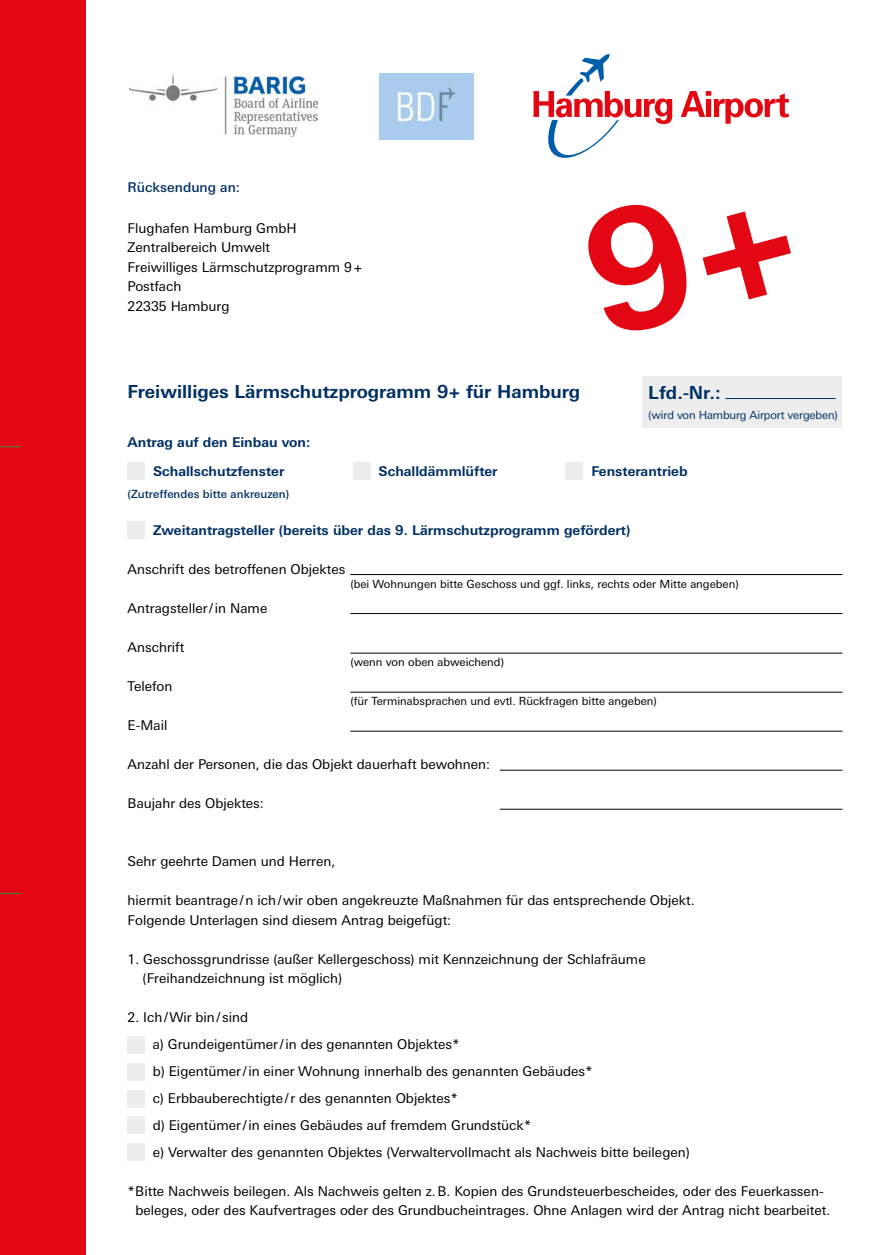
<style>
.page{position:relative;width:885px;height:1255px;background:#fff}
.page>*{position:absolute;margin:0;border:0;box-sizing:border-box;transform-origin:0 0}
.t1{font:700 18px "LT Univers Basic";color:#003063}
.t2{font:13.5px/19.5px "LT Univers Basic";color:#000}
.t3{font:700 13.5px/29.2px "LT Univers Basic";color:#003063;text-align:center}
.t4{font:500 13.5px "LT Univers Basic";color:#003063}
.t5{font:11.25px "LT Univers Basic";color:#000}
.t6{font:11.25px "LT Univers Basic";letter-spacing:-.015em;color:#003063}
.t7{font:500 11.25px "LT Univers Basic";color:#003063}
</style>
<div class="page">
<div style="left:0;top:0;width:85px;height:1254px;background:#e30613"></div>
<svg style="left:0;top:446px;width:21px;height:1px"></svg>
<svg style="left:0;top:893px;width:21px;height:1px"></svg>
<svg style="left:533px;top:54px;width:139px;height:104px"></svg>
<svg style="left:681px;top:91px;width:107px;height:33px"></svg>
<div style="left:128px;top:462px;width:17px;height:17px;background:#ededed"></div>
<div style="left:353px;top:462px;width:17px;height:17px;background:#ededed"></div>
<div style="left:566px;top:462px;width:17px;height:17px;background:#ededed"></div>
<div style="left:128px;top:521px;width:17px;height:17px;background:#ededed"></div>
<div style="left:128px;top:1036px;width:17px;height:17px;background:#ededed"></div>
<div style="left:128px;top:1063px;width:17px;height:17px;background:#ededed"></div>
<div style="left:128px;top:1090px;width:17px;height:17px;background:#ededed"></div>
<div style="left:128px;top:1116px;width:17px;height:17px;background:#ededed"></div>
<div style="left:128px;top:1143px;width:17px;height:17px;background:#ededed"></div>
<hr style="left:350px;top:613px;width:492px;height:1px;background:#000">
<hr style="left:350px;top:574px;width:492px;height:1px;background:#000">
<hr style="left:350px;top:653px;width:492px;height:1px;background:#000">
<hr style="left:350px;top:692px;width:492px;height:1px;background:#000">
<hr style="left:350px;top:731px;width:492px;height:1px;background:#000">
<hr style="left:500px;top:770px;width:342px;height:1px;background:#000">
<hr style="left:500px;top:809px;width:342px;height:1px;background:#000">
<div style="left:642px;top:377px;width:200px;height:51px;background:#ededed"></div>
<hr style="left:725px;top:398px;width:110px;height:1px;background:#003063">
<img style="left:379px;top:73px;width:94px;height:66px">
<img style="left:130px;top:75px;width:187px;height:62px">
<p class="t4" style="left:128px;top:179px;width:114px">Rücksendung an:</p>
<p class="t2" style="left:128px;top:218px;width:236px">Flughafen Hamburg GmbH<br>Zentralbereich Umwelt<br>Freiwilliges Lärmschutzprogramm 9+<br>Postfach<br>22335 Hamburg</p>
<h1 class="t1" style="left:128px;top:381px;width:454px">Freiwilliges Lärmschutzprogramm 9+ für Hamburg</h1>
<p class="t3" style="left:128px;top:427px;width:184px">Antrag auf den Einbau von:<br>Schallschutzfenster</p>
<h1 class="t1" style="left:648px;top:381px;width:74px">Lfd.-Nr.:</h1>
<p class="t6" style="left:648px;top:408px;width:191px">(wird von Hamburg Airport vergeben)</p>
<p class="t3" style="left:378px;top:456px;width:120px">Schalldämmlüfter</p>
<p class="t3" style="left:591px;top:456px;width:98px">Fensterantrieb</p>
<p class="t7" style="left:128px;top:487px;width:163px">(Zutreffendes bitte ankreuzen)</p>
<p class="t3" style="left:153px;top:515px;width:478px">Zweitantragsteller (bereits über das 9. Lärmschutzprogramm gefördert)</p>
<p class="t2" style="left:128px;top:559px;width:219px">Anschrift des betroffenen Objektes</p>
<p class="t2" style="left:128px;top:598px;width:141px">Antragsteller/in Name</p>
<p class="t2" style="left:128px;top:637px;width:58px">Anschrift</p>
<p class="t2" style="left:128px;top:676px;width:46px">Telefon</p>
<p class="t2" style="left:128px;top:715px;width:41px">E-Mail</p>
<p class="t2" style="left:128px;top:754px;width:364px">Anzahl der Personen, die das Objekt dauerhaft bewohnen:</p>
<p class="t2" style="left:128px;top:793px;width:138px">Baujahr des Objektes:</p>
<p class="t5" style="left:350px;top:577px;width:390px">(bei Wohnungen bitte Geschoss und ggf. links, rechts oder Mitte angeben)</p>
<p class="t5" style="left:350px;top:655px;width:155px">(wenn von oben abweichend)</p>
<p class="t5" style="left:350px;top:694px;width:308px">(für Terminabsprachen und evtl. Rückfragen bitte angeben)</p>
<p class="t2" style="left:128px;top:851px;width:209px">Sehr geehrte Damen und Herren,</p>
<p class="t2" style="left:128px;top:890px;width:568px">hiermit beantrage/n ich/wir oben angekreuzte Maßnahmen für das entsprechende Objekt.<br>Folgende Unterlagen sind diesem Antrag beigefügt:</p>
<p class="t2" style="left:143px;top:949px;width:504px;text-indent:-15px">1. Geschossgrundrisse (außer Kellergeschoss) mit Kennzeichnung der Schlafräume (Freihandzeichnung ist möglich)</p>
<p class="t2" style="left:153px;top:1004px;width:538px;line-height:26.8px;text-indent:-25px">2. Ich/Wir bin/ sind<br>a) Grundeigentümer/in des genannten Objektes*<br>b) Eigentümer/in einer Wohnung innerhalb des genannten Gebäudes*<br>c) Erbbauberechtigte/r des genannten Objektes*<br>d) Eigentümer/in eines Gebäudes auf fremdem Grundstück*<br>e) Verwalter des genannten Objektes (Verwaltervollmacht als Nachweis bitte beilegen)</p>
<p class="t2" style="left:128px;top:1180px;width:704px;text-align:center">*Bitte Nachweis beilegen. Als Nachweis gelten z.B. Kopien des Grundsteuerbescheides, oder des Feuerkassen&shy;beleges, oder des Kaufvertrages oder des Grundbucheintrages. Ohne Anlagen wird der Antrag nicht bearbeitet.</p>
</div>
